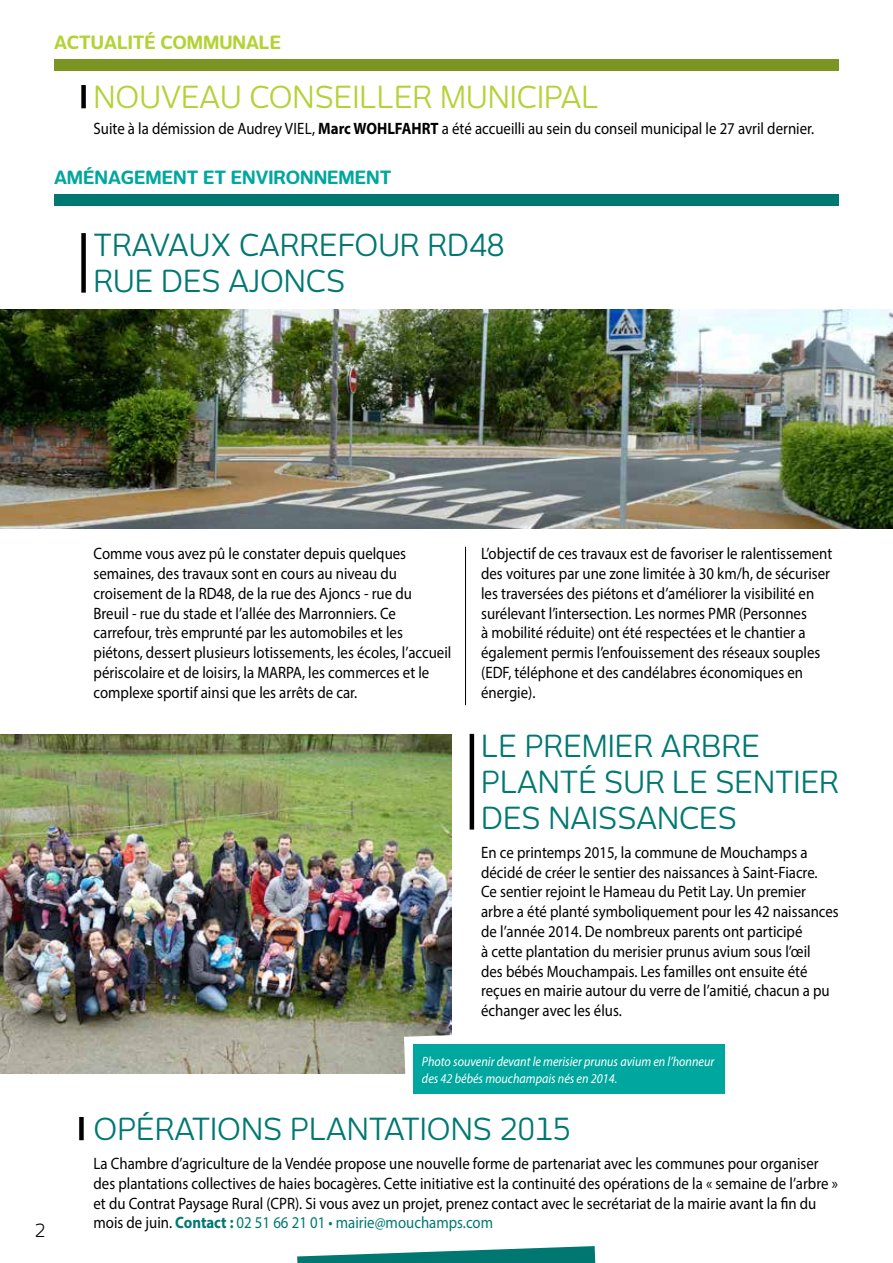
<style>
.page{position:relative;width:893px;height:1263px;background:#fff}
.page>*{position:absolute;margin:0;border:0;box-sizing:border-box;transform-origin:0 0}
.t1{font:30px/36px "New June";color:#007871}
.t2{font:30px "New June";color:#b3d235}
.t3{font:700 18px "New June";color:#00a79e}
.t4{font:700 18px "New June";color:#b3d235}
.t5{font:18px "New June";color:#000}
.t6{font:16.5px/19.8px "Myriad Pro";color:#000;scale:.9 1}
.t7{font:italic 13.5px/16.2px "Myriad Pro";color:#fff;scale:.9 1}
.s1{font-weight:700}
.s2{font-weight:700;color:#007871}
.s3{color:#007871}
</style>
<div class="page">
<div style="left:54px;top:60px;width:785px;height:11px;background:#7b9522"></div>
<div style="left:54px;top:194px;width:785px;height:12px;background:#007871"></div>
<svg style="left:297px;top:1246px;width:298px;height:17px"></svg>
<img style="left:0;top:735px;width:451px;height:339px">
<img style="left:0;top:310px;width:893px;height:218px">
<svg style="left:404px;top:1024px;width:321px;height:62px"></svg>
<hr style="left:465px;top:547px;width:1px;height:158px;background:#000">
<div style="left:413px;top:1044px;width:311px;height:50px;background:#00a79e"></div>
<div style="left:81px;top:233px;width:5px;height:60px;background:#000"></div>
<div style="left:81px;top:85px;width:5px;height:23px;background:#000"></div>
<div style="left:79px;top:1117px;width:5px;height:23px;background:#000"></div>
<hr style="left:470px;top:734px;width:4px;height:95px;background:#000">
<p class="t4" style="left:54px;top:32px;width:228px">ACTUALITÉ COMMUNALE</p>
<h1 class="t2" style="left:94px;top:80px;width:44px">NOUVEAU</h1>
<h1 class="t2" style="left:250px;top:80px;width:20px">CONSEILLER</h1>
<h1 class="t2" style="left:440px;top:80px;width:19px">MUNICIPAL</h1>
<p class="t6" style="left:94px;top:118px;width:802px">Suite à la démission de Audrey Viel, <span class="s1">Marc WOHLFAHRT</span> a été accueilli au sein du conseil municipal le 27 avril dernier.</p>
<p class="t3" style="left:54px;top:167px;width:339px">AMÉNAGEMENT ET ENVIRONNEMENT</p>
<h1 class="t1" style="left:94px;top:227px;width:413px">TRAVAUX CARREFOUR RD48<br>RUE DES AJONCS</h1>
<p class="t5" style="left:35px;top:1220px;width:12px">2</p>
<p class="t6" style="left:94px;top:543px;width:399px">Comme vous avez pû le constater depuis quelques semaines, des travaux sont en cours au niveau du croisement de la RD48, de la rue des Ajoncs - rue du Breuil - rue du stade et l’allée des Marronniers. Ce carrefour, très emprunté par les automobiles et les piétons, dessert plusieurs lotissements, les écoles, l’accueil périscolaire et de loisirs, la MARPA, les commerces et le complexe sportif ainsi que les arrêts de car.</p>
<p class="t6" style="left:481px;top:543px;width:392px">L’objectif de ces travaux est de favoriser le ralentissement des voitures par une zone limitée à 30 km/h, de sécuriser les traversées des piétons et d’améliorer la visibilité en surélevant l’intersection. Les normes PMR (Personnes<br>à mobilité réduite) ont été respectées et le chantier a également permis l’enfouissement des réseaux souples (EDF, téléphone et des candélabres économiques en énergie).</p>
<h1 class="t1" style="left:481px;top:728px;width:359px">LE PREMIER ARBRE<br>PLANTÉ SUR LE SENTIER<br>DES NAISSANCES</h1>
<p class="t6" style="left:481px;top:842px;width:399px">En ce printemps 2015, la commune de Mouchamps a décidé de créer le sentier des naissances à Saint-Fiacre.<br>Ce sentier rejoint le Hameau du Petit Lay. Un premier arbre a été planté symboliquement pour les 42 naissances de l’année 2014. De nombreux parents ont participé<br>à cette plantation du merisier prunus avium sous l’œil<br>des bébés Mouchampais. Les familles ont ensuite été reçues en mairie autour du verre de l’amitié, chacun a pu échanger avec les élus.</p>
<p class="t7" style="left:422px;top:1053px;width:326px">Photo souvenir devant le merisier prunus avium en l’honneur des 42 bébés mouchampais nés en 2014.</p>
<h1 class="t1" style="left:94px;top:1111px;width:479px">OPÉRATIONS PLANTATIONS 2015</h1>
<p class="t6" style="left:94px;top:1153px;width:829px">La Chambre d’agriculture de la Vendée propose une nouvelle forme de partenariat avec les communes pour organiser des plantations collectives de haies bocagères. Cette initiative est la continuité des opérations de la « semaine de l’arbre » et du Contrat Paysage Rural (CPR). Si vous avez un projet, prenez contact avec le secrétariat de la mairie avant la fin du mois de juin. <span class="s2">Contact :</span> <span class="s3">02 51 66 21 01 • mairie@mouchamps.com</span></p>
</div>
